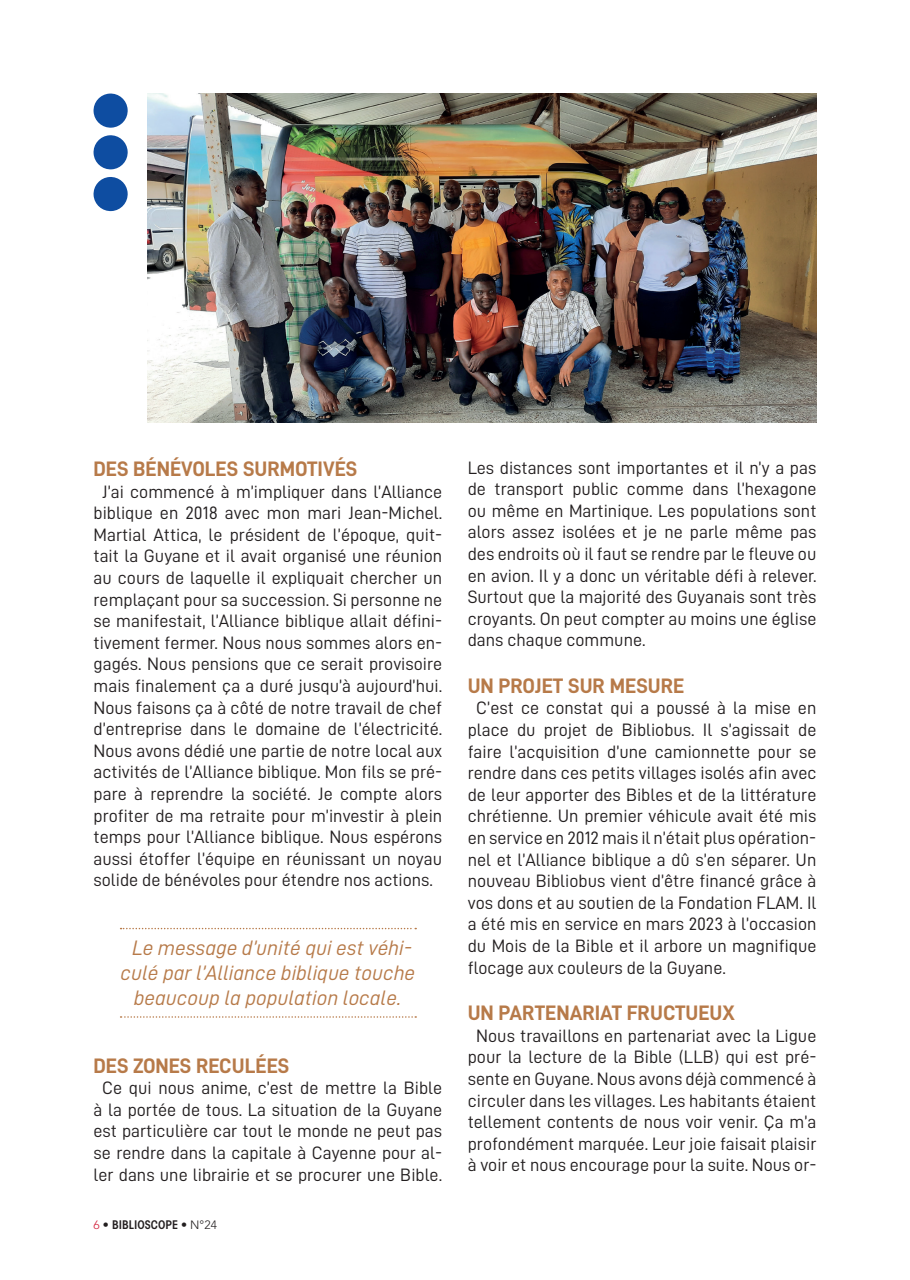
<style>
.page{position:relative;width:910px;height:1280px;background:#fff}
.page>*{position:absolute;margin:0;border:0;box-sizing:border-box;transform-origin:0 0}
.t1{font:21px/25.2px "D DIN Italic";color:#b77a49;text-align:center}
.t2{font:21px "D DIN Bold";color:#b77a49}
.t3{font:18px/21.6px "D DIN";color:#231f20;text-align:center}
.t4{font:600 condensed 12px "Avant Garde";color:#231f20}
.s1{font-family:"Avenir LT Std";font-weight:300;font-stretch:normal;color:#d2203a}
.s2{font-family:"Avenir LT Std";font-weight:300;font-stretch:normal}
</style>
<div class="page">
<svg style="left:121px;top:1016px;width:295px;height:2px"></svg>
<svg style="left:121px;top:928px;width:295px;height:1px"></svg>
<img style="left:147px;top:94px;width:669px;height:329px">
<svg style="left:93px;top:93px;width:35px;height:35px"></svg>
<svg style="left:93px;top:135px;width:35px;height:35px"></svg>
<svg style="left:93px;top:177px;width:35px;height:35px"></svg>
<p class="t2" style="left:94px;top:457px;width:265px">DES BÉNÉVOLES SURMOTIVÉS</p>
<p class="t3" style="left:94px;top:480px;width:350px">J’ai commencé à m’impliquer dans l’Alliance biblique en 2018 avec mon mari Jean-Michel.<br>Martial Attica, le président de l’époque, quit&shy;tait la Guyane et il avait organisé une réunion au cours de laquelle il expliquait chercher un remplaçant pour sa succession. Si personne ne se manifestait, l’Alliance biblique allait défini&shy;tivement fermer. Nous nous sommes alors en&shy;gagés. Nous pensions que ce serait provisoire mais finalement ça a duré jusqu’à aujourd’hui.<br>Nous faisons ça à côté de notre travail de chef d’entreprise dans le domaine de l’électricité.<br>Nous avons dédié une partie de notre local aux activités de l’Alliance biblique. Mon fils se pré&shy;pare à reprendre la société. Je compte alors profiter de ma retraite pour m’investir à plein temps pour l’Alliance biblique. Nous espérons aussi étoffer l’équipe en réunissant un noyau solide de bénévoles pour étendre nos actions.</p>
<p class="t1" style="left:121px;top:934px;width:296px">Le message d’unité qui est véhi&shy;culé par l’Alliance biblique touche beaucoup la population locale.</p>
<p class="t2" style="left:94px;top:1054px;width:197px">DES ZONES RECULÉES</p>
<p class="t3" style="left:94px;top:1077px;width:350px">Ce qui nous anime, c’est de mettre la Bible à la portée de tous. La situation de la Guyane est particulière car tout le monde ne peut pas se rendre dans la capitale à Cayenne pour al&shy;ler dans une librairie et se procurer une Bible.</p>
<p class="t4" style="left:94px;top:1217px;width:125px"><span class="s1">6</span> • BIBLIOSCOPE • <span class="s2">N°24</span></p>
<p class="t3" style="left:468px;top:456px;width:350px;text-align:justify">Les distances sont importantes et il n’y a pas de transport public comme dans l’hexagone ou même en Martinique. Les populations sont alors assez isolées et je ne parle même pas des endroits où il faut se rendre par le fleuve ou en avion. Il y a donc un véritable défi à relever.<br>Surtout que la majorité des Guyanais sont très croyants. On peut compter au moins une église dans chaque commune.</p>
<p class="t2" style="left:468px;top:674px;width:218px">UN PROJET SUR MESURE</p>
<p class="t3" style="left:468px;top:697px;width:350px;text-align:justify;text-indent:8px">C’est ce constat qui a poussé à la mise en place du projet de Bibliobus. Il s’agissait de faire l’acquisition d’une camionnette pour se rendre dans ces petits villages isolés afin avec de leur apporter des Bibles et de la littérature chrétienne. Un premier véhicule avait été mis en service en 2012 mais il n’était plus opération&shy;nel et l’Alliance biblique a dû s’en séparer. Un nouveau Bibliobus vient d’être financé grâce à vos dons et au soutien de la Fondation FLAM. Il a été mis en service en mars 2023 à l’occasion du Mois de la Bible et il arbore un magnifique flocage aux couleurs de la Guyane.</p>
<p class="t2" style="left:468px;top:1001px;width:269px">UN PARTENARIAT FRUCTUEUX</p>
<p class="t3" style="left:468px;top:1024px;width:350px">Nous travaillons en partenariat avec la Ligue pour la lecture de la Bible (LLB) qui est pré&shy;sente en Guyane. Nous avons déjà commencé à circuler dans les villages. Les habitants étaient tellement contents de nous voir venir. Ça m’a profondément marquée. Leur joie faisait plaisir à voir et nous encourage pour la suite. Nous or-</p>
</div>
